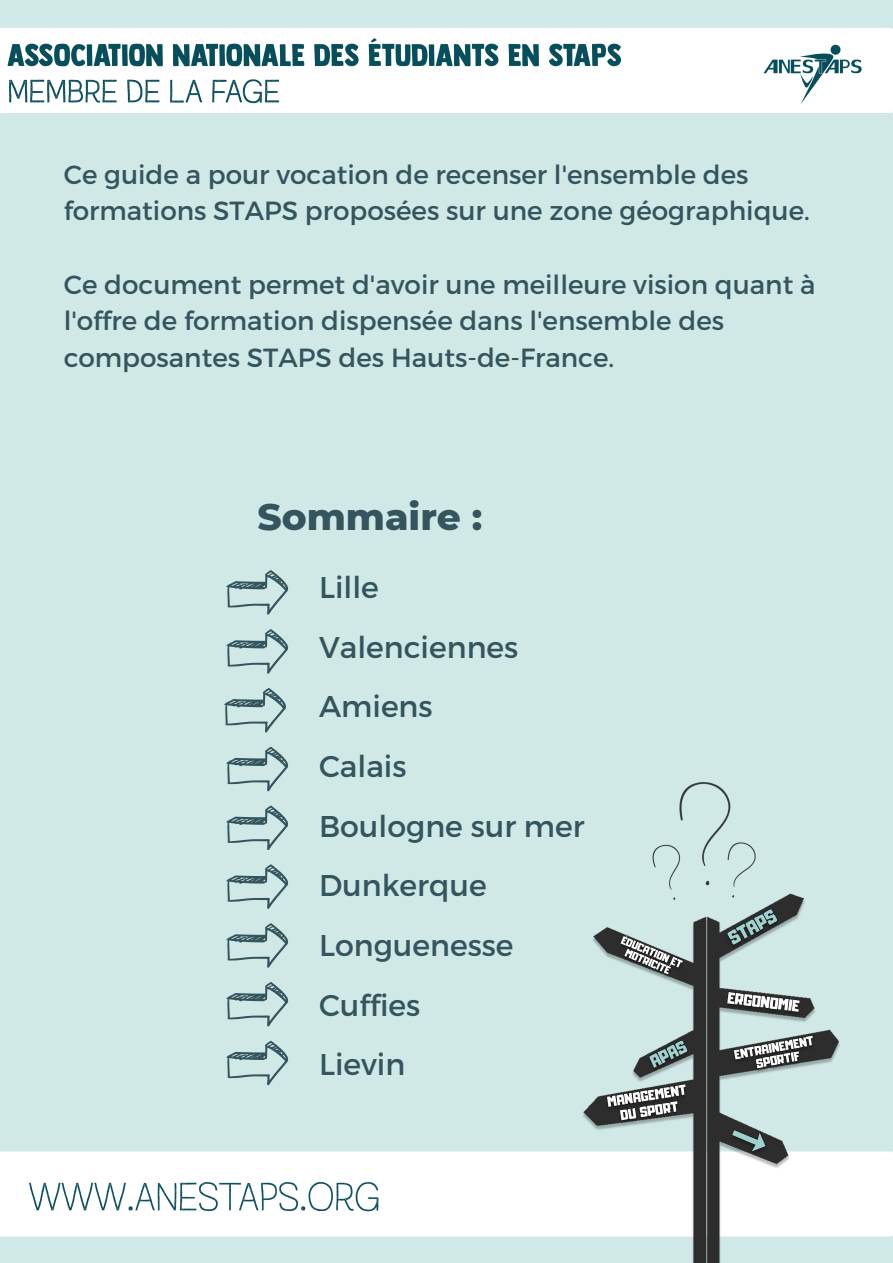
<style>
.page{position:relative;width:893px;height:1263px;background:#fff}
.page>*{position:absolute;margin:0;border:0;box-sizing:border-box;transform-origin:0 0}
.t1{font:800 37.5px "Montserrat";color:#34555e}
.t2{font:30px/59.6px "Montserrat";color:#34555e}
.t3{font:26.25px/36.6px "Montserrat";color:#34555e}
</style>
<div class="page">
<img style="left:0;top:0;width:893px;height:1263px">
<svg style="left:226px;top:570px;width:62px;height:44px"></svg>
<svg style="left:226px;top:629px;width:62px;height:45px"></svg>
<svg style="left:224px;top:688px;width:62px;height:44px"></svg>
<svg style="left:226px;top:747px;width:62px;height:44px"></svg>
<svg style="left:226px;top:805px;width:62px;height:45px"></svg>
<svg style="left:226px;top:864px;width:62px;height:45px"></svg>
<svg style="left:226px;top:923px;width:62px;height:45px"></svg>
<svg style="left:226px;top:982px;width:62px;height:44px"></svg>
<svg style="left:226px;top:1041px;width:62px;height:44px"></svg>
<p class="t3" style="left:64px;top:155px;width:747px">Ce guide a pour vocation de recenser l'ensemble des formations STAPS proposées sur une zone géographique.</p>
<p class="t3" style="left:64px;top:265px;width:753px">Ce document permet d'avoir une meilleure vision quant à l'offre de formation dispensée dans l'ensemble des composantes STAPS des Hauts-de-France.</p>
<h1 class="t1" style="left:257px;top:493px;width:227px">Sommaire :</h1>
<p class="t2" style="left:319px;top:556px;width:267px">Lille<br>Valenciennes<br>Amiens<br>Calais<br>Boulogne sur mer<br>Dunkerque<br>Longuenesse<br>Cuffies<br>Lievin</p>
</div>
